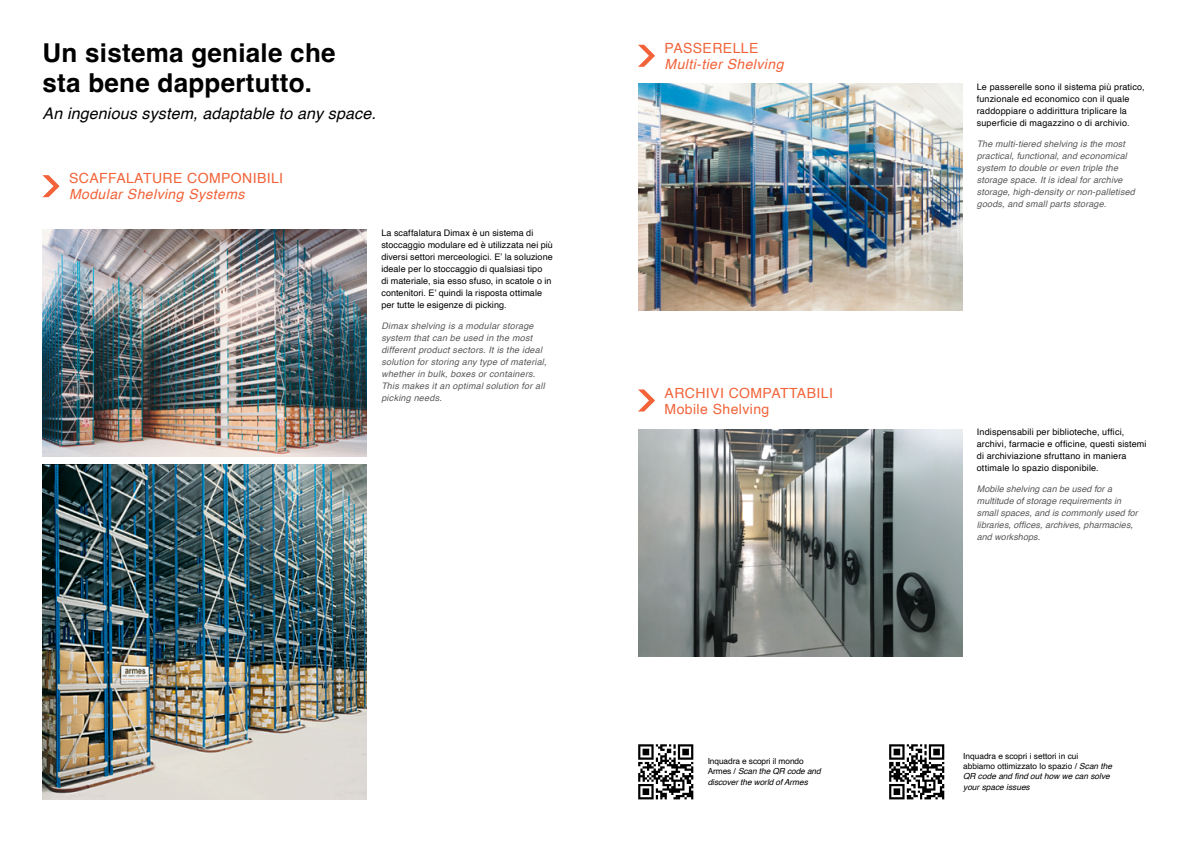
<style>
.page{position:relative;width:1191px;height:842px;background:#fff}
.page>*{position:absolute;margin:0;border:0;box-sizing:border-box;transform-origin:0 0}
.t1{font:700 26px "Helvetica";letter-spacing:.01em;color:#000}
.t2{font:italic 16px "Helvetica";letter-spacing:.01em;color:#000}
.t3{font:14px/16px "Helvetica";letter-spacing:.03em;color:#f26339}
.t4{font:italic 14px "Helvetica";letter-spacing:.03em;color:#f26339}
.t5{font:italic 9px/12px "Helvetica";letter-spacing:.015em;color:#58595b}
.t6{font:9px/12px "Helvetica";letter-spacing:.015em;color:#000}
.t7{font:8.3px/10.4px "Helvetica";color:#000}
.t8{font:italic 8.3px/10.4px "Helvetica";letter-spacing:-.01em;color:#000}
.s1{font-style:normal}
.s2{font-style:italic}
</style>
<div class="page">
<img style="left:43px;top:229px;width:324px;height:227px">
<img style="left:638px;top:429px;width:324px;height:227px">
<svg style="left:42px;top:175px;width:17px;height:22px"></svg>
<svg style="left:638px;top:389px;width:17px;height:22px"></svg>
<img style="left:638px;top:83px;width:324px;height:227px">
<svg style="left:638px;top:45px;width:17px;height:22px"></svg>
<img style="left:43px;top:465px;width:324px;height:334px">
<svg style="left:638px;top:744px;width:55px;height:55px"></svg>
<svg style="left:889px;top:744px;width:55px;height:55px"></svg>
<h1 class="t1" style="left:43px;top:37px;width:295px">Un sistema geniale che</h1>
<h1 class="t1" style="left:43px;top:67px;width:271px">sta bene dappertutto.</h1>
<h2 class="t2" style="left:43px;top:101px;width:335px">An ingenious system, adaptable to any space.</h2>
<h3 class="t3" style="left:69px;top:171px;width:216px">SCAFFALATURE COMPONIBILI</h3>
<h3 class="t4" style="left:69px;top:183px;width:177px">Modular Shelving Systems</h3>
<p class="t6" style="left:381px;top:227px;width:173px">La scaffalatura Dimax è un sistema di stoccaggio modulare ed è utilizzata nei più diversi settori merceologici. E’ la soluzione ideale per lo stoccaggio di qualsiasi tipo<br>di materiale, sia esso sfuso, in scatole o in contenitori. E’ quindi la risposta ottimale per tutte le esigenze di picking.</p>
<p class="t5" style="left:381px;top:320px;width:167px">Dimax shelving is a modular storage system that can be used in the most different product sectors. It is the ideal solution for storing any type of material, whether in bulk, boxes or containers.<br>This makes it an optimal solution for all picking needs.</p>
<h3 class="t3" style="left:664px;top:41px;width:95px">PASSERELLE</h3>
<h3 class="t4" style="left:664px;top:53px;width:120px">Multi-tier Shelving</h3>
<h3 class="t3" style="left:664px;top:385px;width:170px">ARCHIVI COMPATTABILI<br>Mobile Shelving</h3>
<p class="t6" style="left:976px;top:81px;width:169px">Le passerelle sono il sistema più pratico, funzionale ed economico con il quale raddoppiare o addirittura triplicare la superficie di magazzino o di archivio.</p>
<p class="t5" style="left:976px;top:138px;width:160px">The multi-tiered shelving is the most practical, functional, and economical system to double or even triple the storage space. It is ideal for archive storage, high-density or non-palletised goods, and small parts storage.</p>
<p class="t6" style="left:976px;top:427px;width:171px">Indispensabili per biblioteche, uffici, archivi, farmacie e officine, questi sistemi di archiviazione sfruttano in maniera ottimale lo spazio disponibile.</p>
<p class="t5" style="left:976px;top:483px;width:163px">Mobile shelving can be used for a multitude of storage requirements in small spaces, and is commonly used for libraries, offices, archives, pharmacies, and workshops.</p>
<p class="t8" style="left:707px;top:756px;width:114px"><span class="s1">Inquadra e scopri il mondo<br>Armes /</span> Scan the QR code and discover the world of Armes</p>
<p class="t7" style="left:963px;top:751px;width:150px">Inquadra e scopri i settori in cui abbiamo ottimizzato lo spazio / <span class="s2">Scan the<br>QR code and find out how we can solve your space issues</span></p>
</div>
